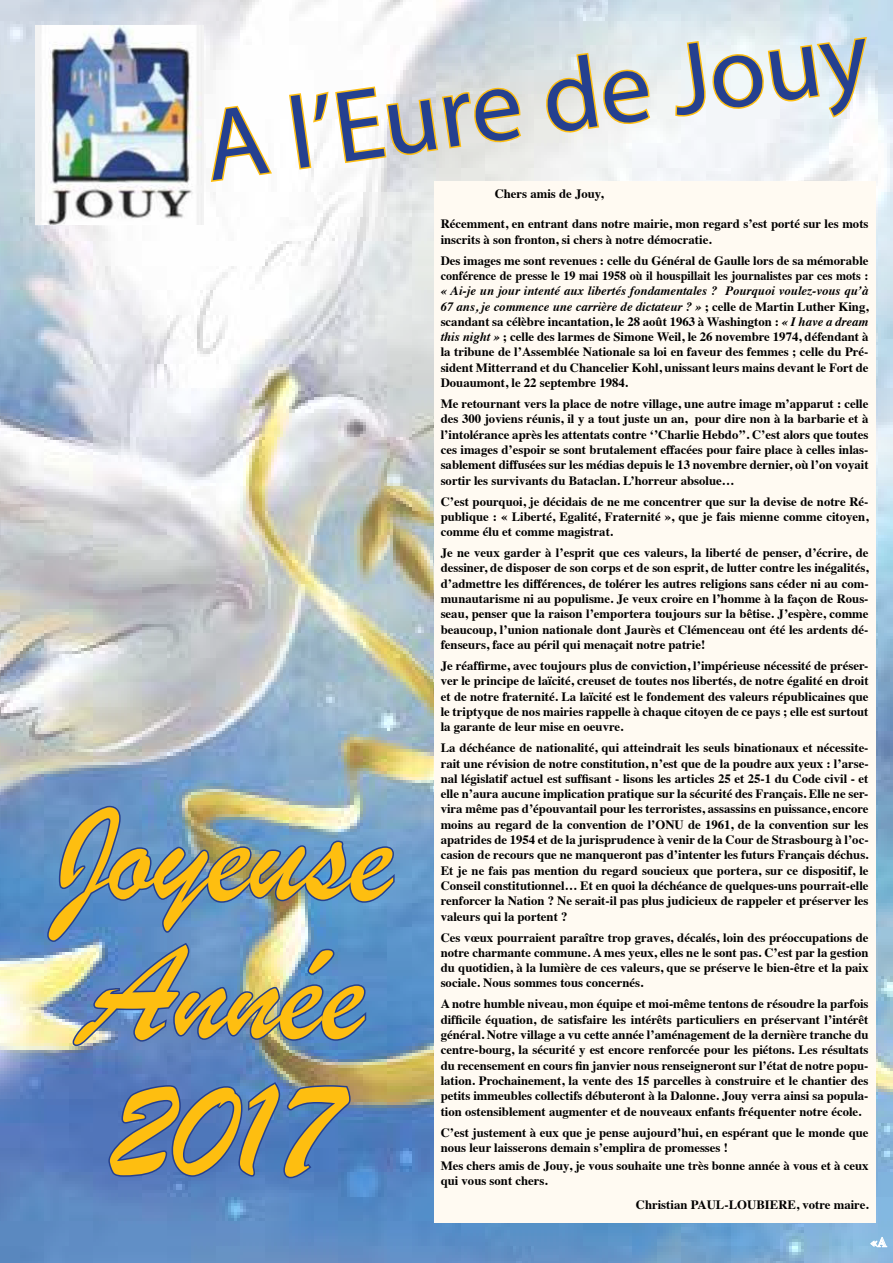
<style>
.page{position:relative;width:893px;height:1263px;background:#fff}
.page>*{position:absolute;margin:0;border:0;box-sizing:border-box;transform-origin:0 0}
.t1{font:144px/138px "Brush Script";color:#febe10}
.t2{font:102px "Myriad Pro";color:#25408f}
.t3{font:700 13.5px "Times";color:#fff}
.t4{font:700 12.75px/15.3px "Times";color:#000;text-align:justify}
.s1{font-style:italic}
</style>
<div class="page">
<img style="left:0;top:0;width:893px;height:1263px">
<img style="left:35px;top:25px;width:168px;height:200px">
<svg style="left:209px;top:104px;width:65px;height:80px"></svg>
<svg style="left:287px;top:85px;width:236px;height:86px"></svg>
<svg style="left:546px;top:51px;width:106px;height:81px;background:#ebe0b9"></svg>
<svg style="left:674px;top:39px;width:32px;height:78px"></svg>
<svg style="left:712px;top:35px;width:157px;height:84px"></svg>
<svg style="left:870px;top:1237px;width:17px;height:10px"></svg>
<div style="left:435px;top:181px;width:441px;height:1041px;background:#fffaf2"></div>
<img style="left:46px;top:804px;width:350px;height:243px">
<svg style="left:107px;top:1080px;width:246px;height:100px;background:#4b70b0"></svg>
<h2 class="t2" style="left:197px;top:84px;width:670px;rotate:-8deg">A l’Eure de Jouy</h2>
<h1 class="t1" style="left:54px;top:785px;width:339px">Joyeuse<br>Année<br>2017</h1>
<p class="t4" style="left:495px;top:184px;width:111px">Chers amis de Jouy,</p>
<p class="t4" style="left:441px;top:215px;width:429px">Récemment, en entrant dans notre mairie, mon regard s’est porté sur les mots inscrits à son fronton, si chers à notre démocratie.</p>
<p class="t4" style="left:441px;top:251px;width:429px">Des images me sont revenues : celle du Général de Gaulle lors de sa mémorable conférence de presse le 19 mai 1958 où il houspillait les journalistes par ces mots :</p>
<p class="t4" style="left:441px;top:282px;width:429px"><span class="s1">« Ai-je un jour intenté aux libertés fondamentales ? Pourquoi voulez-vous qu’à 67 ans, je commence une carrière de dictateur ? »</span> ; celle de Martin Luther King, scandant sa célèbre incantation, le 28 août 1963 à Washington : <span class="s1">« I have a dream this night »</span> ; celle des larmes de Simone Weil, le 26 novembre 1974, défendant à la tribune de l’Assemblée Nationale sa loi en faveur des femmes ; celle du Pré&shy;sident Mitterrand et du Chancelier Kohl, unissant leurs mains devant le Fort de Douaumont, le 22 septembre 1984.</p>
<p class="t4" style="left:441px;top:395px;width:429px">Me retournant vers la place de notre village, une autre image m’apparut : celle des 300 joviens réunis, il y a tout juste un an, pour dire non à la barbarie et à l’intolérance après les attentats contre ‘’Charlie Hebdo’’. C’est alors que toutes ces images d’espoir se sont brutalement effacées pour faire place à celles inlas&shy;sablement diffusées sur les médias depuis le 13 novembre dernier, où l’on voyait sortir les survivants du Bataclan. L’horreur absolue…</p>
<p class="t4" style="left:441px;top:492px;width:429px">C’est pourquoi, je décidais de ne me concentrer que sur la devise de notre Ré&shy;publique : « Liberté, Egalité, Fraternité », que je fais mienne comme citoyen, comme élu et comme magistrat.</p>
<p class="t4" style="left:441px;top:544px;width:429px">Je ne veux garder à l’esprit que ces valeurs, la liberté de penser, d’écrire, de dessiner, de disposer de son corps et de son esprit, de lutter contre les inégalités, d’admettre les différences, de tolérer les autres religions sans céder ni au com&shy;munautarisme ni au populisme. Je veux croire en l’homme à la façon de Rous&shy;seau, penser que la raison l’emportera toujours sur la bêtise. J’espère, comme beaucoup, l’union nationale dont Jaurès et Clémenceau ont été les ardents dé&shy;fenseurs, face au péril qui menaçait notre patrie!</p>
<p class="t4" style="left:441px;top:657px;width:429px">Je réaffirme, avec toujours plus de conviction, l’impérieuse nécessité de préser&shy;ver le principe de laïcité, creuset de toutes nos libertés, de notre égalité en droit et de notre fraternité. La laïcité est le fondement des valeurs républicaines que le triptyque de nos mairies rappelle à chaque citoyen de ce pays ; elle est surtout la garante de leur mise en oeuvre.</p>
<p class="t4" style="left:441px;top:739px;width:429px">La déchéance de nationalité, qui atteindrait les seuls binationaux et nécessite&shy;rait une révision de notre constitution, n’est que de la poudre aux yeux : l’arse&shy;nal législatif actuel est suffisant - lisons les articles 25 et 25-1 du Code civil - et elle n’aura aucune implication pratique sur la sécurité des Français. Elle ne ser&shy;vira même pas d’épouvantail pour les terroristes, assassins en puissance, encore moins au regard de la convention de l’ONU de 1961, de la convention sur les apatrides de 1954 et de la jurisprudence à venir de la Cour de Strasbourg à l’oc&shy;casion de recours que ne manqueront pas d’intenter les futurs Français déchus.<br>Et je ne fais pas mention du regard soucieux que portera, sur ce dispositif, le Conseil constitutionnel… Et en quoi la déchéance de quelques-uns pourrait-elle renforcer la Nation ? Ne serait-il pas plus judicieux de rappeler et préserver les valeurs qui la portent ?</p>
<p class="t4" style="left:441px;top:928px;width:429px">Ces vœux pourraient paraître trop graves, décalés, loin des préoccupations de notre charmante commune. A mes yeux, elles ne le sont pas. C’est par la gestion du quotidien, à la lumière de ces valeurs, que se préserve le bien-être et la paix sociale. Nous sommes tous concernés.</p>
<p class="t4" style="left:441px;top:995px;width:429px">A notre humble niveau, mon équipe et moi-même tentons de résoudre la parfois difficile équation, de satisfaire les intérêts particuliers en préservant l’intérêt général. Notre village a vu cette année l’aménagement de la dernière tranche du centre-bourg, la sécurité y est encore renforcée pour les piétons. Les résultats du recensement en cours fin janvier nous renseigneront sur l’état de notre popu&shy;lation. Prochainement, la vente des 15 parcelles à construire et le chantier des petits immeubles collectifs débuteront à la Dalonne. Jouy verra ainsi sa popula&shy;tion ostensiblement augmenter et de nouveaux enfants fréquenter notre école.</p>
<p class="t4" style="left:441px;top:1123px;width:429px">C’est justement à eux que je pense aujourd’hui, en espérant que le monde que nous leur laisserons demain s’emplira de promesses !</p>
<p class="t4" style="left:441px;top:1156px;width:429px">Mes chers amis de Jouy, je vous souhaite une très bonne année à vous et à ceux qui vous sont chers.</p>
<p class="t4" style="left:636px;top:1196px;width:234px">Christian PAUL-LOUBIERE, votre maire.</p>
<p class="t3" style="left:870px;top:1229px;width:18px">«A</p>
</div>
